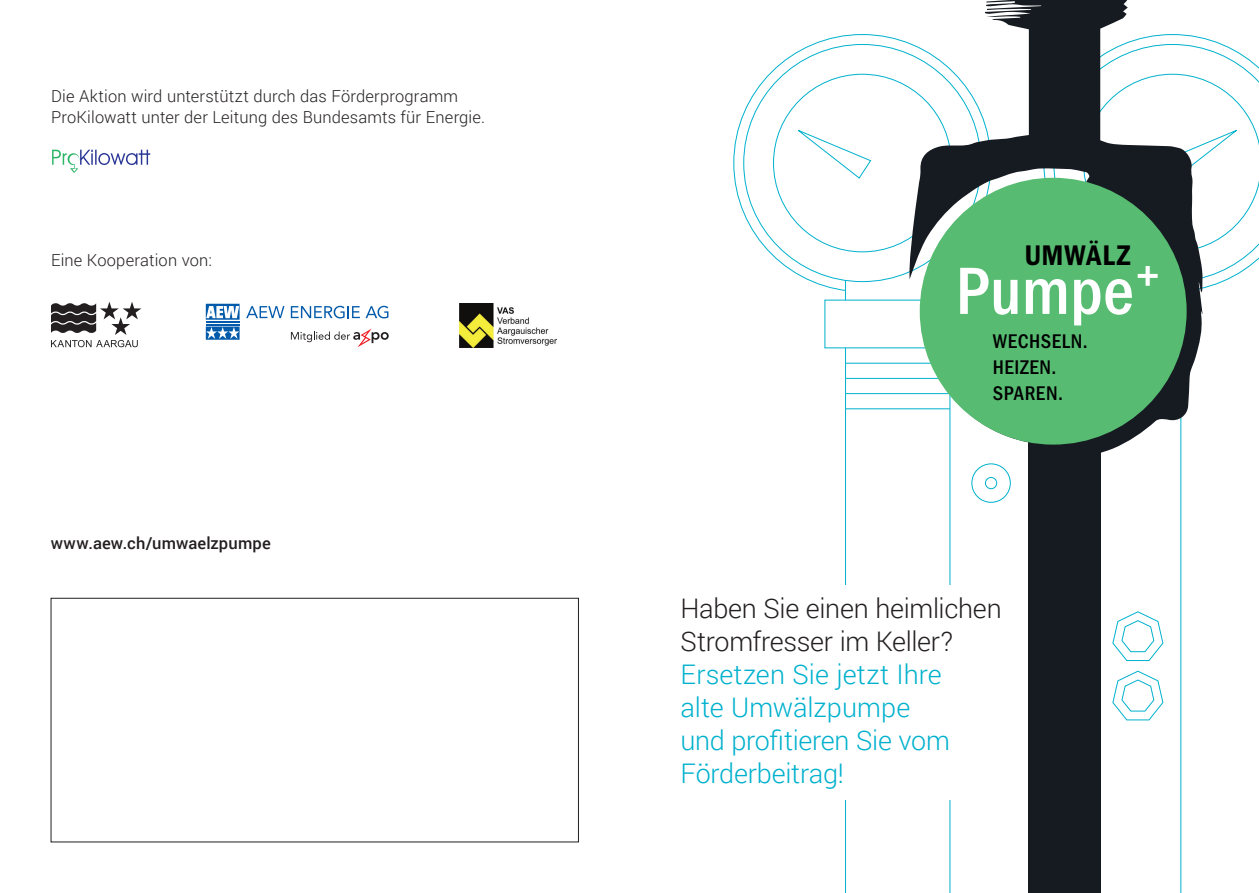
<style>
.page{position:relative;width:1259px;height:893px;background:#fff}
.page>*{position:absolute;margin:0;border:0;box-sizing:border-box;transform-origin:0 0}
.t1{font:500 condensed 69.15px "Franklin Gothic";color:#fff}
.t2{font:600 condensed 29.4px "Franklin Gothic";letter-spacing:.035em;color:#000001}
.t3{font:300 27px/33px "Roboto";letter-spacing:-.005em;color:#00b1cd}
.t4{font:300 27px/33px "Roboto";letter-spacing:-.01em;color:#231f20}
.t5{font:500 condensed 20.55px/25.8px "Franklin Gothic";letter-spacing:.025em;color:#000001}
.t6{font:300 16.5px/21px "Roboto";letter-spacing:.01em;color:#231f20}
.t7{font:500 16.5px "Roboto";letter-spacing:.01em;color:#231f20}
</style>
<div class="page">
<svg style="left:950px;top:468px;width:232px;height:425px"></svg>
<div style="left:971px;top:464px;width:39px;height:38px;border:1px solid #00b1cd;border-radius:50%"></div>
<svg style="left:1112px;top:611px;width:51px;height:50px"></svg>
<svg style="left:1203px;top:44px;width:56px;height:238px"></svg>
<svg style="left:1203px;top:74px;width:56px;height:178px"></svg>
<div style="left:985px;top:477px;width:12px;height:12px;border:1px solid #00b1cd;border-radius:50%"></div>
<svg style="left:734px;top:35px;width:257px;height:257px"></svg>
<svg style="left:845px;top:273px;width:105px;height:620px"></svg>
<hr style="left:845px;top:363px;width:105px;height:1px;background:#00b1cd">
<hr style="left:845px;top:378px;width:106px;height:1px;background:#00b1cd">
<hr style="left:845px;top:393px;width:106px;height:1px;background:#00b1cd">
<hr style="left:846px;top:409px;width:103px;height:1px;background:#00b1cd">
<div style="left:744px;top:44px;width:237px;height:238px;background:#fff;border-radius:50%"></div>
<svg style="left:798px;top:130px;width:73px;height:49px"></svg>
<div style="left:824px;top:300px;width:140px;height:48px;background:#fff"></div>
<svg style="left:1112px;top:671px;width:51px;height:49px"></svg>
<div style="left:1028px;top:427px;width:72px;height:466px;background:#161b21"></div>
<svg style="left:908px;top:0;width:295px;height:468px"></svg>
<div style="left:919px;top:178px;width:267px;height:267px;background:#57bc71;border-radius:50%"></div>
<div style="left:680px;top:586px;width:339px;height:214px;background:#fff"></div>
<div style="left:51px;top:598px;width:527px;height:244px;border:1px solid #231f20"></div>
<svg style="left:52px;top:150px;width:98px;height:23px"></svg>
<svg style="left:51px;top:302px;width:90px;height:45px"></svg>
<img style="left:459px;top:304px;width:97px;height:43px">
<hr style="left:206px;top:321px;width:34px;height:1px;background:#015aaa">
<hr style="left:206px;top:324px;width:34px;height:1px;background:#015aaa">
<svg style="left:206px;top:304px;width:34px;height:16px"></svg>
<svg style="left:206px;top:327px;width:34px;height:13px"></svg>
<svg style="left:246px;top:306px;width:38px;height:12px"></svg>
<svg style="left:291px;top:306px;width:97px;height:12px"></svg>
<svg style="left:291px;top:329px;width:98px;height:18px"></svg>
<p class="t6" style="left:51px;top:85px;width:435px">Die Aktion wird unterstützt durch das Förderprogramm<br>ProKilowatt unter der Leitung des Bundesamts für Energie.</p>
<p class="t6" style="left:51px;top:249px;width:162px">Eine Kooperation von:</p>
<p class="t7" style="left:51px;top:531px;width:221px">www.aew.ch/umwaelzpumpe</p>
<h2 class="t2" style="left:1024px;top:236px;width:107px">UMWÄLZ</h2>
<h1 class="t1" style="left:955px;top:246px;width:206px">Pumpe<sup>+</sup></h1>
<p class="t5" style="left:993px;top:328px;width:96px">WECHSELN.<br>HEIZEN.<br>SPAREN.</p>
<h3 class="t4" style="left:680px;top:591px;width:323px">Haben Sie einen heimlichen<br>Stromfresser im Keller?</h3>
<h3 class="t3" style="left:680px;top:657px;width:271px">Ersetzen Sie jetzt Ihre alte Umwälzpumpe und profitieren Sie vom<br>Förderbeitrag!</h3>
</div>
